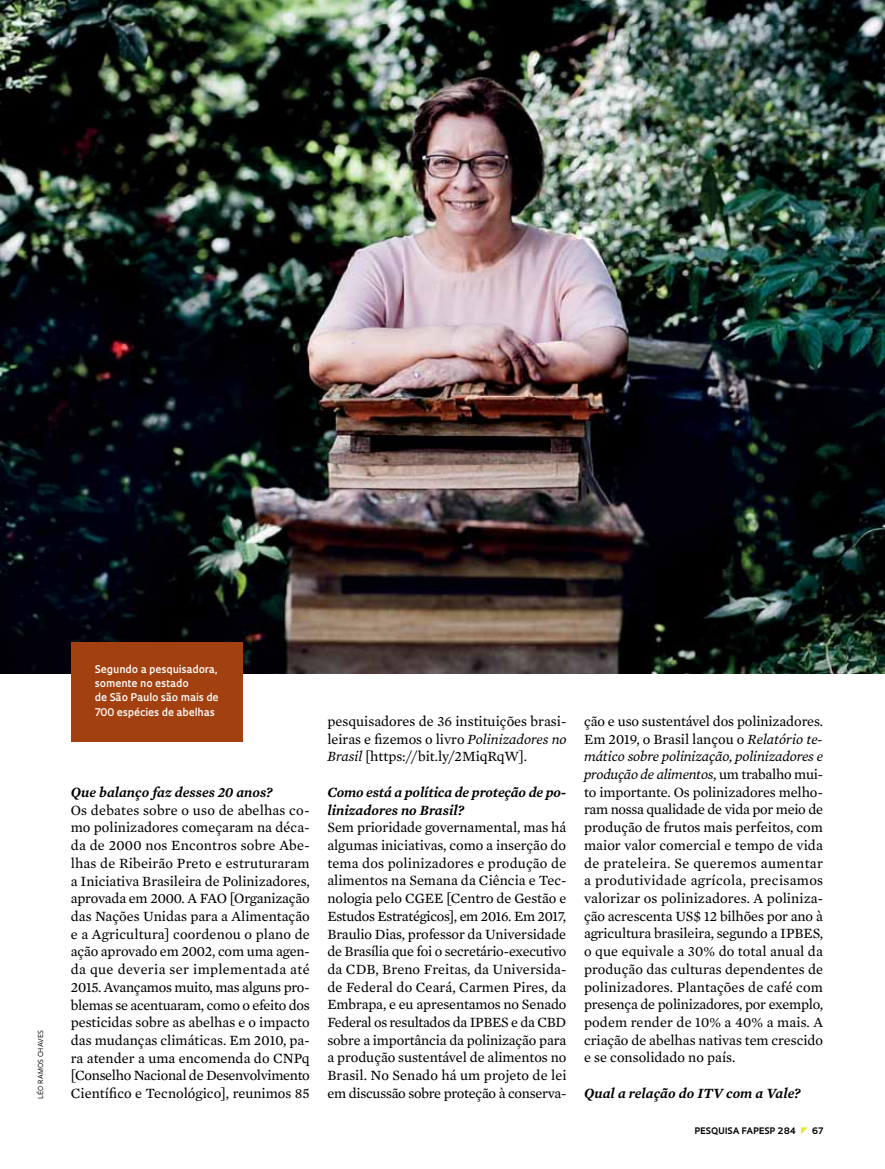
<style>
.page{position:relative;width:885px;height:1169px;background:#fff}
.page>*{position:absolute;margin:0;border:0;box-sizing:border-box;transform-origin:0 0}
.t1{font:14.4px/17.7px "Mercury Text G2";color:#000;text-align:justify}
.t2{font:italic 600 14.4px/17.7px "Mercury Text G2";color:#000}
.t3{font:600 10.35px/14.1px "Oculum";color:#fff}
.t4{font:700 8.7px "Oculum";letter-spacing:.01em;color:#000}
.t5{font:6.75px "Oculum";color:#000}
.s1{font-style:italic}
</style>
<div class="page">
<img style="left:0;top:0;width:885px;height:673px">
<div style="left:71px;top:642px;width:172px;height:100px;background:#a3400f"></div>
<p class="t5" style="left:36px;top:1098px;width:70px;rotate:-90deg">Léo ramos chaves</p>
<p class="t3" style="left:95px;top:661px;width:125px">Segundo a pesquisadora, somente no estado<br>de São Paulo são mais de<br>700 espécies de abelhas</p>
<p class="t2" style="left:71px;top:782px;width:203px">Que balanço faz desses 20 anos?</p>
<p class="t1" style="left:71px;top:800px;width:241px">Os debates sobre o uso de abelhas co&shy;mo polinizadores começaram na déca&shy;da de 2000 nos Encontros sobre Abe&shy;lhas de Ribeirão Preto e estruturaram a Iniciativa Brasileira de Polinizadores, aprovada em 2000. A FAO [Organização das Nações Unidas para a Alimentação e a Agricultura] coordenou o plano de ação aprovado em 2002, com uma agen&shy;da que deveria ser implementada até 2015. Avançamos muito, mas alguns pro&shy;blemas se acentuaram, como o efeito dos pesticidas sobre as abelhas e o impacto das mudanças climáticas. Em 2010, pa&shy;ra atender a uma encomenda do CNPq [Conselho Nacional de Desenvolvimento Científico e Tecnológico], reunimos 85</p>
<p class="t1" style="left:327px;top:711px;width:241px">pesquisadores de 36 instituições brasi&shy;leiras e fizemos o livro <span class="s1">Polinizadores no Brasil</span> [https://bit.ly/2MiqRqW].</p>
<p class="t2" style="left:327px;top:782px;width:240px">Como está a política de proteção de po&shy;linizadores no Brasil?</p>
<p class="t1" style="left:327px;top:818px;width:241px">Sem prioridade governamental, mas há algumas iniciativas, como a inserção do tema dos polinizadores e produção de alimentos na Semana da Ciência e Tec&shy;nologia pelo CGEE [Centro de Gestão e Estudos Estratégicos], em 2016. Em 2017, Braulio Dias, professor da Universidade de Brasília que foi o secretário-executivo da CDB, Breno Freitas, da Universida&shy;de Federal do Ceará, Carmen Pires, da Embrapa, e eu apresentamos no Senado Federal os resultados da IPBES e da CBD sobre a importância da polinização para a produção sustentável de alimentos no Brasil. No Senado há um projeto de lei em discussão sobre proteção à conserva-</p>
<p class="t1" style="left:584px;top:711px;width:241px">ção e uso sustentável dos polinizadores.<br>Em 2019, o Brasil lançou o <span class="s1">Relatório te&shy;mático sobre polinização, polinizadores e produção de alimentos</span>, um trabalho mui&shy;to importante. Os polinizadores melho&shy;ram nossa qualidade de vida por meio de produção de frutos mais perfeitos, com maior valor comercial e tempo de vida de prateleira. Se queremos aumentar a produtividade agrícola, precisamos valorizar os polinizadores. A poliniza&shy;ção acrescenta US$ 12 bilhões por ano à agricultura brasileira, segundo a IPBES, o que equivale a 30% do total anual da produção das culturas dependentes de polinizadores. Plantações de café com presença de polinizadores, por exemplo, podem render de 10% a 40% a mais. A criação de abelhas nativas tem crescido e se consolidado no país.</p>
<p class="t2" style="left:584px;top:1083px;width:218px">Qual a relação do ITV com a Vale?</p>
<p class="t4" style="left:695px;top:1124px;width:36px">pESQUISA</p>
<p class="t4" style="left:741px;top:1124px;width:56px">FAPESP 284</p>
<p class="t4" style="left:812px;top:1124px;width:13px">67</p>
</div>
